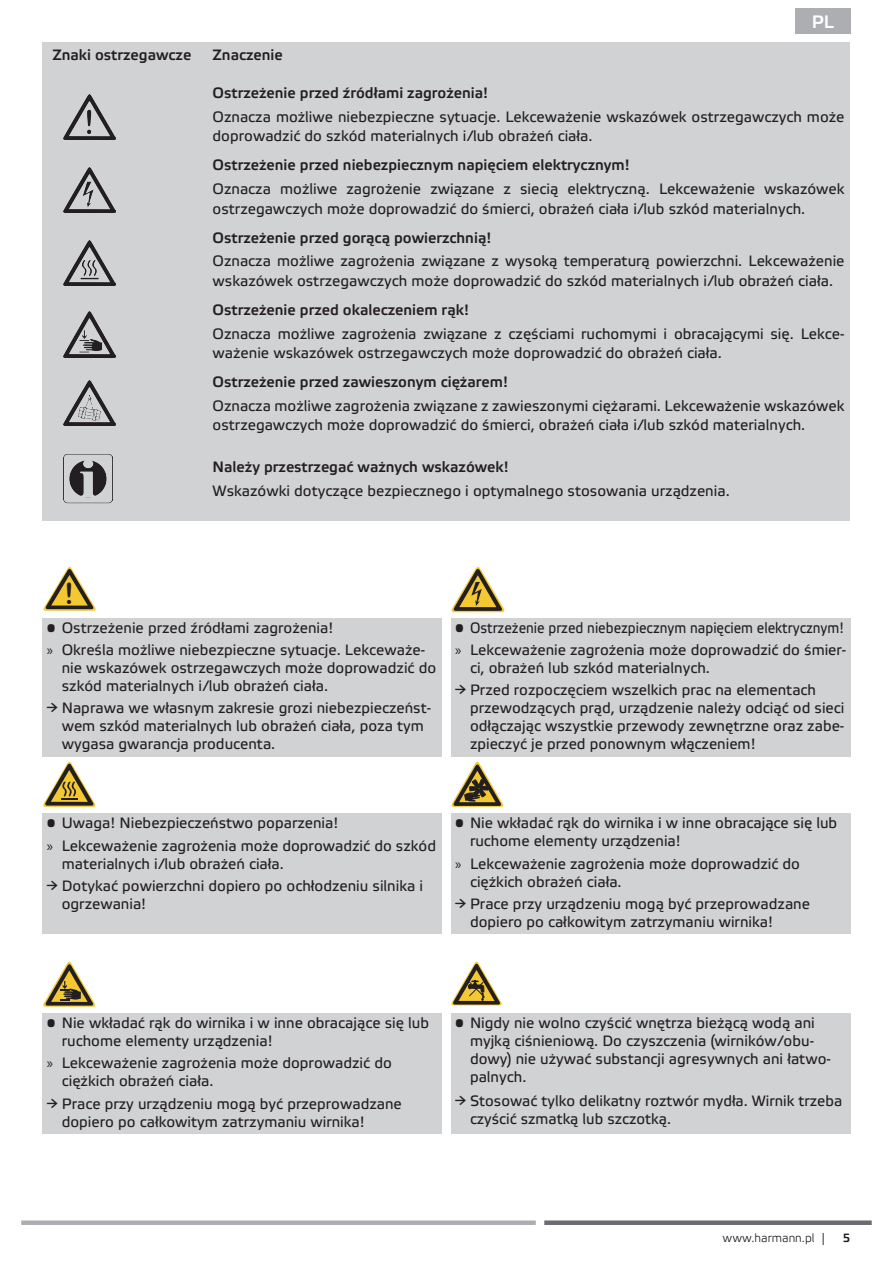
<style>
.page{position:relative;width:893px;height:1263px;background:#fff}
.page>*{position:absolute;margin:0;border:0;box-sizing:border-box;transform-origin:0 0}
.t1{font:29.25px "Arial Rounded MT Bold";color:#231f20;scale:.96 1}
.t2{font:500 18px "Etelka";color:#fff}
.t3{font:15px/18px "Etelka Text";color:#231f20}
.t4{font:500 15px "Etelka";color:#231f20}
.t5{font:300 12px "Etelka";color:#231f20}
.t6{font:500 12px "Etelka";color:#231f20}
.s1{font-family:"Myriad Pro"}
</style>
<div class="page">
<div style="left:21px;top:1220px;width:515px;height:5px;background:#adaeb1"></div>
<div style="left:544px;top:1220px;width:328px;height:5px;background:#6c6c70"></div>
<div style="left:43px;top:43px;width:807px;height:478px;background:#d1d2d4"></div>
<img style="left:64px;top:312px;width:52px;height:45px">
<img style="left:64px;top:240px;width:52px;height:46px">
<img style="left:64px;top:380px;width:52px;height:45px">
<img style="left:64px;top:167px;width:52px;height:45px">
<img style="left:64px;top:95px;width:52px;height:45px">
<img style="left:64px;top:454px;width:49px;height:49px">
<div style="left:43px;top:618px;width:399px;height:121px;background:#d1d2d4"></div>
<div style="left:451px;top:618px;width:399px;height:121px;background:#d1d2d4"></div>
<svg style="left:43px;top:567px;width:53px;height:44px"></svg>
<svg style="left:451px;top:567px;width:54px;height:45px"></svg>
<svg style="left:43px;top:761px;width:53px;height:46px"></svg>
<svg style="left:451px;top:761px;width:53px;height:46px"></svg>
<div style="left:43px;top:813px;width:399px;height:121px;background:#d1d2d4"></div>
<div style="left:451px;top:813px;width:399px;height:121px;background:#d1d2d4"></div>
<svg style="left:451px;top:961px;width:51px;height:44px"></svg>
<svg style="left:43px;top:961px;width:53px;height:46px"></svg>
<div style="left:43px;top:1013px;width:399px;height:121px;background:#d1d2d4"></div>
<div style="left:451px;top:1013px;width:399px;height:121px;background:#d1d2d4"></div>
<div style="left:795px;top:9px;width:55px;height:25px;background:#adaeb1"></div>
<div style="left:43px;top:735px;width:399px;height:21px;background:#d1d2d4"></div>
<div style="left:451px;top:735px;width:399px;height:21px;background:#d1d2d4"></div>
<p class="t4" style="left:52px;top:46px;width:140px">Znaki ostrzegawcze</p>
<p class="t4" style="left:213px;top:46px;width:72px">Znaczenie</p>
<p class="t2" style="left:812px;top:11px;width:24px">PL</p>
<h1 class="t1" style="left:65px;top:576px;width:11px">!</h1>
<p class="t4" style="left:213px;top:84px;width:277px">Ostrzeżenie przed źródłami zagrożenia!</p>
<p class="t3" style="left:213px;top:107px;width:633px;line-height:19.5px">Oznacza możliwe niebezpieczne sytuacje. Lekceważenie wskazówek ostrzegawczych może doprowadzić do szkód materialnych i/lub obrażeń ciała.</p>
<p class="t4" style="left:213px;top:157px;width:419px">Ostrzeżenie przed niebezpiecznym napięciem elektrycznym!</p>
<p class="t3" style="left:213px;top:180px;width:633px;line-height:19.5px">Oznacza możliwe zagrożenie związane z siecią elektryczną. Lekceważenie wskazówek ostrzegawczych może doprowadzić do śmierci, obrażeń ciała i/lub szkód materialnych.</p>
<p class="t4" style="left:213px;top:229px;width:280px">Ostrzeżenie przed gorącą powierzchnią!</p>
<p class="t3" style="left:213px;top:252px;width:633px;line-height:19.5px">Oznacza możliwe zagrożenia związane z wysoką temperaturą powierzchni. Lekceważenie wskazówek ostrzegawczych może doprowadzić do szkód materialnych i/lub obrażeń ciała.</p>
<p class="t4" style="left:213px;top:301px;width:258px">Ostrzeżenie przed okaleczeniem rąk!</p>
<p class="t3" style="left:213px;top:324px;width:633px;line-height:19.5px">Oznacza możliwe zagrożenia związane z częściami ruchomymi i obracającymi się. Lekce&shy;ważenie wskazówek ostrzegawczych może doprowadzić do obrażeń ciała.</p>
<p class="t4" style="left:213px;top:373px;width:297px">Ostrzeżenie przed zawieszonym ciężarem!</p>
<p class="t3" style="left:213px;top:397px;width:633px;line-height:19.5px">Oznacza możliwe zagrożenia związane z zawieszonymi ciężarami. Lekceważenie wskazówek ostrzegawczych może doprowadzić do śmierci, obrażeń ciała i/lub szkód materialnych.</p>
<p class="t4" style="left:213px;top:458px;width:298px">Należy przestrzegać ważnych wskazówek!</p>
<p class="t3" style="left:213px;top:482px;width:519px">Wskazówki dotyczące bezpiecznego i optymalnego stosowania urządzenia.</p>
<p class="t3" style="left:47px;top:617px;width:380px;line-height:22.2px">• Ostrzeżenie przed źródłami zagrożenia!<br><span class="s1">»</span> Określa możliwe niebezpieczne sytuacje. Lekceważe-</p>
<p class="t3" style="left:62px;top:659px;width:376px">nie wskazówek ostrzegawczych może doprowadzić do szkód materialnych i/lub obrażeń ciała.</p>
<p class="t3" style="left:62px;top:700px;width:371px;text-indent:-15px">→ Naprawa we własnym zakresie grozi niebezpieczeńst&shy;wem szkód materialnych lub obrażeń ciała, poza tym wygasa gwarancja producenta.</p>
<h1 class="t1" style="left:238px;top:627px;width:11px">!</h1>
<p class="t3" style="left:455px;top:617px;width:393px;line-height:22.2px">• Ostrzeżenie przed niebezpiecznym napięciem elektrycznym! <span class="s1">»</span> Lekceważenie zagrożenia może doprowadzić do śmier-</p>
<p class="t3" style="left:470px;top:659px;width:241px">ci, obrażeń lub szkód materialnych.</p>
<p class="t3" style="left:470px;top:682px;width:376px;text-indent:-15px">→ Przed rozpoczęciem wszelkich prac na elementach przewodzących prąd, urządzenie należy odciąć od sieci odłączając wszystkie przewody zewnętrzne oraz zabe&shy;zpieczyć je przed ponownym włączeniem!</p>
<h1 class="t1" style="left:238px;top:808px;width:11px">!</h1>
<p class="t3" style="left:47px;top:813px;width:391px;line-height:22.2px">• Uwaga! Niebezpieczeństwo poparzenia!<br><span class="s1">»</span> Lekceważenie zagrożenia może doprowadzić do szkód</p>
<p class="t3" style="left:62px;top:855px;width:224px">materialnych i/lub obrażeń ciała.</p>
<p class="t3" style="left:62px;top:877px;width:363px;text-indent:-15px">→ Dotykać powierzchni dopiero po ochłodzeniu silnika i ogrzewania!</p>
<p class="t3" style="left:470px;top:815px;width:369px;text-indent:-15px">• Nie wkładać rąk do wirnika i w inne obracające się lub ruchome elementy urządzenia!</p>
<p class="t3" style="left:470px;top:855px;width:332px;text-indent:-15px"><span class="s1">»</span> Lekceważenie zagrożenia może doprowadzić do ciężkich obrażeń ciała.</p>
<p class="t3" style="left:470px;top:895px;width:342px;text-indent:-15px">→ Prace przy urządzeniu mogą być przeprowadzane dopiero po całkowitym zatrzymaniu wirnika!</p>
<p class="t3" style="left:62px;top:1015px;width:369px;text-indent:-15px">• Nie wkładać rąk do wirnika i w inne obracające się lub ruchome elementy urządzenia!</p>
<p class="t3" style="left:62px;top:1055px;width:332px;text-indent:-15px"><span class="s1">»</span> Lekceważenie zagrożenia może doprowadzić do ciężkich obrażeń ciała.</p>
<p class="t3" style="left:62px;top:1095px;width:342px;text-indent:-15px">→ Prace przy urządzeniu mogą być przeprowadzane dopiero po całkowitym zatrzymaniu wirnika!</p>
<p class="t3" style="left:470px;top:1015px;width:362px;text-indent:-15px">• Nigdy nie wolno czyścić wnętrza bieżącą wodą ani myjką ciśnieniową. Do czyszczenia (wirników/obu&shy;dowy) nie używać substancji agresywnych ani łatwo&shy;palnych.</p>
<p class="t3" style="left:470px;top:1092px;width:374px;text-indent:-15px">→ Stosować tylko delikatny roztwór mydła. Wirnik trzeba czyścić szmatką lub szczotką.</p>
<p class="t5" style="left:723px;top:1231px;width:104px">www.harmann.pl |</p>
<p class="t6" style="left:843px;top:1231px;width:9px">5</p>
</div>
